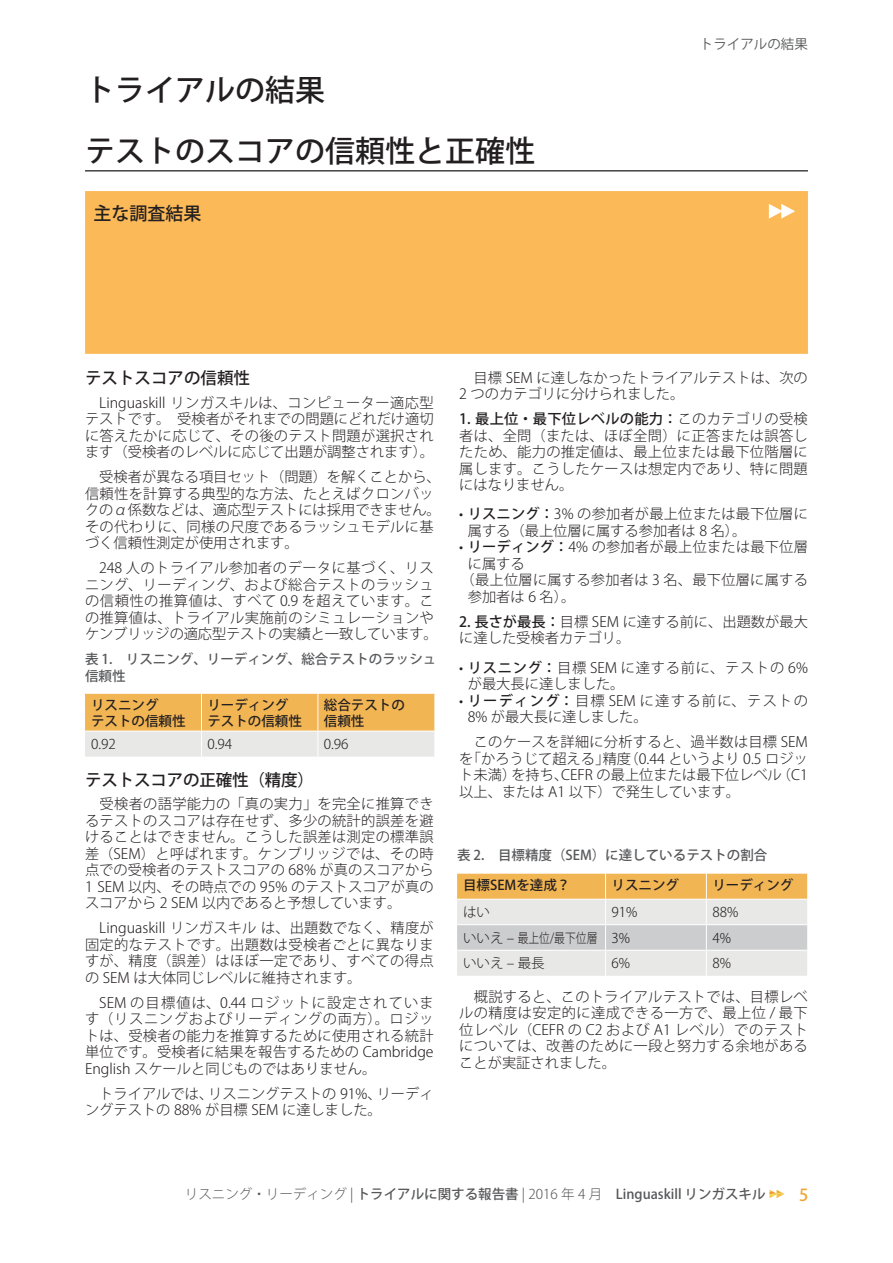
<style>
.page{position:relative;width:893px;height:1263px;background:#fff}
.page>*{position:absolute;margin:0;border:0;box-sizing:border-box;transform-origin:0 0}
.t1{font:500 30px/61.7px "Koz Go Pr 6 N";color:#231f20}
.t2{font:500 18px "Koz Go Pr 6 N";color:#231f20}
.t3{font:500 16.5px "Koz Go Pr 6 N";letter-spacing:-.01em;color:#231f20}
.t4{font:500 16.5px "Koz Go Pr 6 N";color:#f0a634}
.t5{font:300 14.25px/16.5px "Koz Go Pr 6 N";color:#231f20;text-align:justify}
.t6{font:300 14.25px/16.5px "Koz Go Pr 6 N";letter-spacing:.025em;color:#231f20}
.t7{font:500 13.5px/16.2px "Koz Go Pr 6 N";color:#57585a}
.t8{font:500 13.5px/16.2px "Koz Go Pr 6 N";color:#231f20}
.t9{font:300 13.5px "Koz Go Pr 6 N";color:#231f20}
.t10{font:13.5px "Koz Go Pr 6 N";color:#57585a}
.s1{font-weight:500}
.s2{font-weight:300}
</style>
<div class="page">
<svg style="left:769px;top:1190px;width:15px;height:8px"></svg>
<hr style="left:85px;top:170px;width:723px;height:1px;background:#030303">
<div style="left:85px;top:191px;width:723px;height:163px;background:#fcb958"></div>
<svg style="left:769px;top:204px;width:26px;height:15px"></svg>
<svg style="left:85px;top:694px;width:349px;height:62px;background:#eeca91"></svg>
<svg style="left:457px;top:874px;width:350px;height:102px;background:#e4d6be"></svg>
<h1 class="t1" style="left:85px;top:60px;width:451px">トライアルの結果<br>テストのスコアの信頼性と正確性</h1>
<p class="t2" style="left:94px;top:203px;width:109px">主な調査結果</p>
<p class="t10" style="left:700px;top:36px;width:110px">トライアルの結果</p>
<p class="t3" style="left:85px;top:369px;width:166px">テストスコアの信頼性</p>
<p class="t5" style="left:85px;top:394px;width:351px">　Linguaskill リンガスキルは、コンピューター適応型テストです。 受検者がそれまでの問題にどれだけ適切に答えたかに応じて、その後のテスト問題が選択されます（受検者のレベルに応じて出題が調整されます）。</p>
<p class="t5" style="left:85px;top:469px;width:357px;text-align:left">　受検者が異なる項目セット（問題）を解くことから、信頼性を計算する典型的な方法、たとえばクロンバックのα係数などは、適応型テストには採用できません。その代わりに、同様の尺度であるラッシュモデルに基づく信頼性測定が使用されます。</p>
<p class="t6" style="left:85px;top:560px;width:354px">　248 人のトライアル参加者のデータに基づく、リスニング、リーディング、および総合テストのラッシュの信頼性の推算値は、すべて 0.9 を超えています。この推算値は、トライアル実施前のシミュレーションやケンブリッジの適応型テストの実績と一致しています。</p>
<p class="t7" style="left:85px;top:651px;width:353px">表 1.　リスニング、リーディング、総合テストのラッシュ信頼性</p>
<p class="t8" style="left:91px;top:697px;width:96px">リスニング<br>テストの信頼性</p>
<p class="t8" style="left:207px;top:697px;width:96px">リーディングテストの信頼性</p>
<p class="t8" style="left:324px;top:697px;width:82px">総合テストの信頼性</p>
<p class="t9" style="left:91px;top:736px;width:26px">0.92</p>
<p class="t9" style="left:207px;top:736px;width:26px">0.94</p>
<p class="t9" style="left:324px;top:736px;width:26px">0.96</p>
<p class="t3" style="left:85px;top:771px;width:230px">テストスコアの正確性（精度）</p>
<p class="t5" style="left:85px;top:796px;width:350px">　受検者の語学能力の「真の実力」を完全に推算できるテストのスコアは存在せず、多少の統計的誤差を避けることはできません。こうした誤差は測定の標準誤差（SEM）と呼ばれます。ケンブリッジでは、その時点での受検者のテストスコアの 68% が真のスコアから1 SEM 以内、その時点での 95% のテストスコアが真のスコアから 2 SEM 以内であると予想しています。</p>
<p class="t5" style="left:85px;top:920px;width:350px">　Linguaskill リンガスキル は、出題数でなく、精度が固定的なテストです。出題数は受検者ごとに異なりますが、精度（誤差）はほぼ一定であり、すべての得点の SEM は大体同じレベルに維持されます。</p>
<p class="t5" style="left:85px;top:995px;width:350px">　SEM の目標値は、0.44 ロジットに設定されています（リスニングおよびリーディングの両方）。ロジットは、受検者の能力を推算するために使用される統計単位です。受検者に結果を報告するための Cambridge English スケールと同じものではありません。</p>
<p class="t5" style="left:85px;top:1086px;width:350px">　トライアルでは、リスニングテストの 91%、リーディングテストの 88% が目標 SEM に達しました。</p>
<p class="t5" style="left:459px;top:369px;width:350px">　目標 SEM に達しなかったトライアルテストは、次の<br>2 つのカテゴリに分けられました。</p>
<p class="t5" style="left:459px;top:411px;width:350px"><span class="s1">1. 最上位・最下位レベルの能力：</span>このカテゴリの受検者は、全問（または、ほぼ全問）に正答または誤答したため、能力の推定値は、最上位または最下位階層に属します。こうしたケースは想定内であり、特に問題にはなりません。</p>
<p class="t5" style="left:468px;top:506px;width:342px;text-indent:-9px">• <span class="s1">リスニング：</span>3% の参加者が最上位または最下位層に属する（最上位層に属する参加者は 8 名）。</p>
<p class="t5" style="left:459px;top:539px;width:350px">• <span class="s1">リーディング：</span>4% の参加者が最上位または最下位層</p>
<p class="t5" style="left:468px;top:556px;width:58px">に属する</p>
<p class="t5" style="left:461px;top:572px;width:349px">（最上位層に属する参加者は 3 名、最下位層に属する</p>
<p class="t5" style="left:468px;top:589px;width:109px">参加者は 6 名）。</p>
<p class="t5" style="left:459px;top:614px;width:350px"><span class="s1">2. 長さが最長：</span>目標 SEM に達する前に、出題数が最大に達した受検者カテゴリ。</p>
<p class="t5" style="left:468px;top:659px;width:342px;text-indent:-9px">• <span class="s1">リスニング：</span>目標 SEM に達する前に、テストの 6%が最大長に達しました。</p>
<p class="t5" style="left:468px;top:692px;width:342px;text-indent:-9px">• <span class="s1">リーディング：</span>目標 SEM に達する前に、テストの<br>8% が最大長に達しました。</p>
<p class="t5" style="left:459px;top:734px;width:350px">　このケースを詳細に分析すると、過半数は目標 SEMを「かろうじて超える」精度（0.44 というより 0.5 ロジット未満）を持ち、CEFR の最上位または最下位レベル（C1以上、または A1 以下）で発生しています。</p>
<p class="t7" style="left:457px;top:848px;width:312px">表 2.　目標精度（SEM）に達しているテストの割合</p>
<p class="t8" style="left:463px;top:877px;width:109px">目標SEMを達成？</p>
<p class="t8" style="left:612px;top:877px;width:69px">リスニング</p>
<p class="t8" style="left:712px;top:877px;width:82px">リーディング</p>
<p class="t9" style="left:463px;top:904px;width:28px">はい</p>
<p class="t9" style="left:612px;top:904px;width:28px">91%</p>
<p class="t9" style="left:712px;top:904px;width:27px">88%</p>
<p class="t9" style="left:463px;top:930px;width:169px">いいえ ‒ 最上位/最下位層 3%</p>
<p class="t9" style="left:712px;top:930px;width:20px">4%</p>
<p class="t9" style="left:463px;top:955px;width:83px">いいえ ‒ 最長</p>
<p class="t9" style="left:612px;top:955px;width:20px">6%</p>
<p class="t9" style="left:712px;top:955px;width:20px">8%</p>
<p class="t5" style="left:459px;top:989px;width:350px">　概説すると、このトライアルテストでは、目標レベルの精度は安定的に達成できる一方で、最上位 / 最下位レベル（CEFR の C2 および A1 レベル）でのテストについては、改善のために一段と努力する余地があることが実証されました。</p>
<p class="t7" style="left:185px;top:1186px;width:582px"><span class="s2">リスニング・リーディング |</span> トライアルに関する報告書 <span class="s2">| 2016 年 4 月　</span>Linguaskill リンガスキル</p>
<p class="t4" style="left:799px;top:1186px;width:11px">5</p>
</div>
